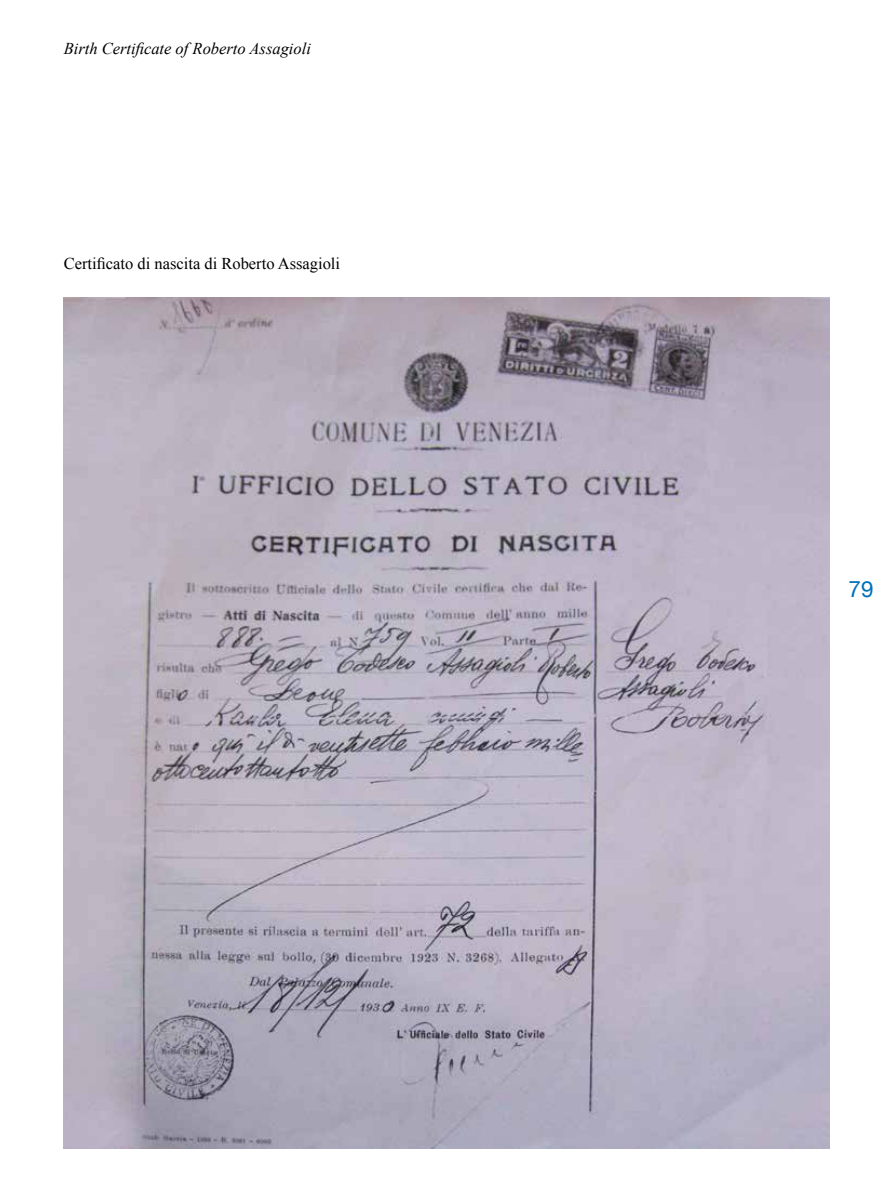
<style>
.page{position:relative;width:893px;height:1191px;background:#fff}
.page>*{position:absolute;margin:0;border:0;box-sizing:border-box;transform-origin:0 0}
.t1{font:22.5px "Helvetica Neue";color:#0071b9}
.t2{font:16.5px "Times New Roman";color:#000}
.t3{font:italic 16.5px "Times New Roman";color:#000}
</style>
<div class="page">
<img style="left:64px;top:298px;width:765px;height:850px">
<p class="t3" style="left:64px;top:37px;width:249px">Birth Certificate of Roberto Assagioli</p>
<p class="t2" style="left:64px;top:252px;width:278px">Certificato di nascita di Roberto Assagioli</p>
<h1 class="t1" style="left:849px;top:573px;width:27px">79</h1>
</div>
